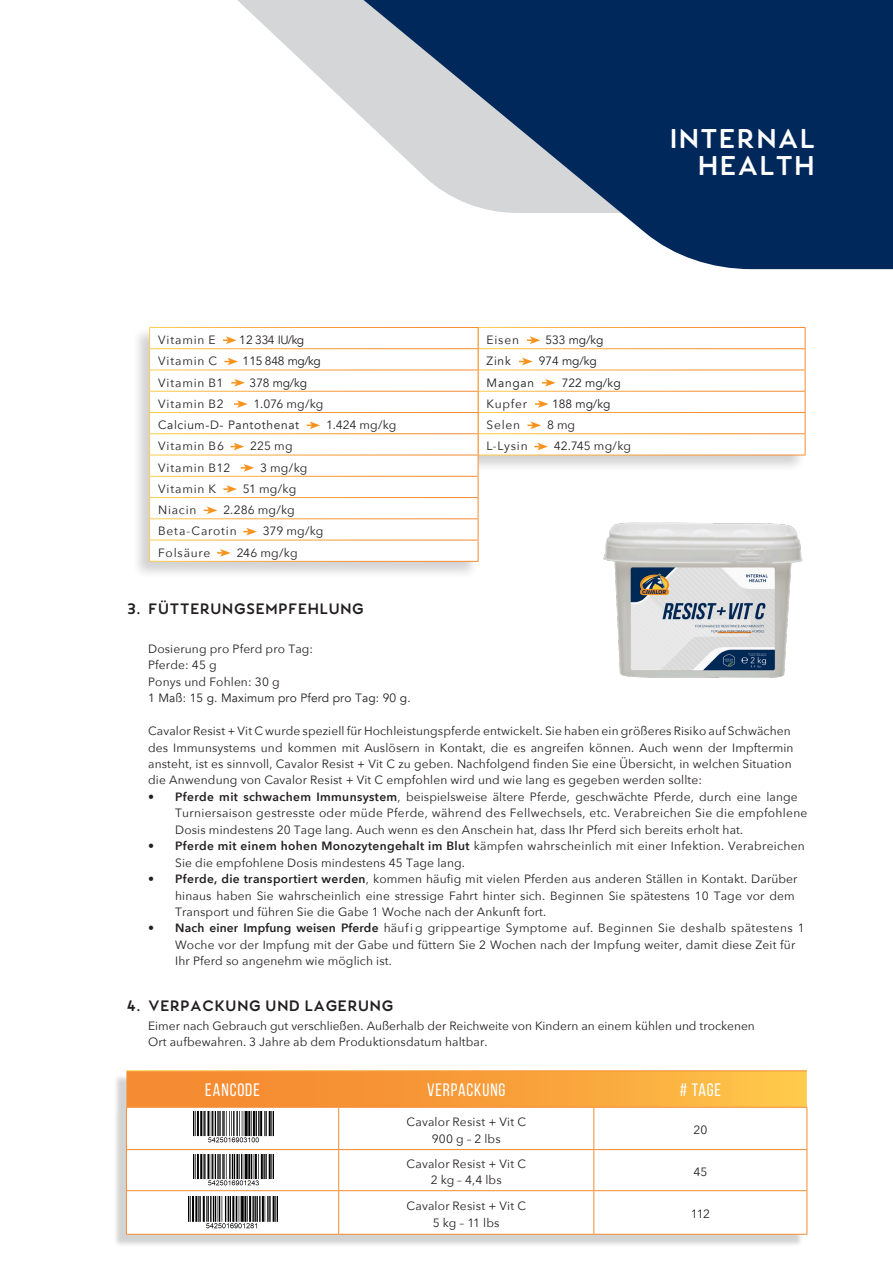
<style>
.page{position:relative;width:893px;height:1263px;background:#fff}
.page>*{position:absolute;margin:0;border:0;box-sizing:border-box;transform-origin:0 0}
.t1{font:27px/27px "Buket Retro Basic";letter-spacing:.025em;color:#fff;text-align:right}
.t2{font:18px "Bebas Neue";letter-spacing:.05em;color:#fff}
.t3{font:15px "Buket Retro Basic";letter-spacing:.005em;color:#231f20}
.t4{font:12px/16.5px "Avenir Next";letter-spacing:.01em;color:#231f20}
.t5{font:12px "Avenir";letter-spacing:.01em;color:#231f20}
.t6{font:12px "Avenir Next";letter-spacing:.06em;color:#231f20}
.t7{font:12px "Avenir Next";letter-spacing:.07em;color:#231f20}
.t8{font:12px "Avenir";letter-spacing:.05em;color:#231f20}
.t9{font:12px "Avenir Next";letter-spacing:.065em;color:#231f20}
.t10{font:12px "Avenir";letter-spacing:-.04em;color:#231f20}
.s1{font-family:"Avenir"}
.s2{font-weight:600}
</style>
<div class="page">
<svg style="left:237px;top:0;width:656px;height:269px;fill:#00285b"></svg>
<img style="left:612px;top:561px;width:190px;height:117px">
<div style="left:113px;top:1074px;width:690px;height:173px;background:#231f20;opacity:.2"></div>
<svg style="left:126px;top:1071px;width:681px;height:36px;background:#f8a03a"></svg>
<svg style="left:127px;top:1108px;width:679px;height:126px"></svg>
<hr style="left:126px;top:1107px;width:213px;height:1px;background:#f58b32">
<hr style="left:339px;top:1107px;width:255px;height:1px;background:#f58b32">
<hr style="left:594px;top:1107px;width:213px;height:1px;background:#f58b32">
<hr style="left:126px;top:1108px;width:1px;height:41px;background:#f58b32">
<hr style="left:338px;top:1108px;width:1px;height:41px;background:#f58b32">
<hr style="left:593px;top:1108px;width:1px;height:41px;background:#f58b32">
<hr style="left:806px;top:1108px;width:1px;height:41px;background:#f58b32">
<hr style="left:126px;top:1150px;width:1px;height:40px;background:#f58b32">
<hr style="left:338px;top:1150px;width:1px;height:40px;background:#f58b32">
<hr style="left:593px;top:1150px;width:1px;height:40px;background:#f58b32">
<hr style="left:806px;top:1150px;width:1px;height:40px;background:#f58b32">
<hr style="left:126px;top:1191px;width:1px;height:43px;background:#f58b32">
<hr style="left:338px;top:1191px;width:1px;height:43px;background:#f58b32">
<hr style="left:593px;top:1191px;width:1px;height:43px;background:#f58b32">
<hr style="left:806px;top:1191px;width:1px;height:43px;background:#f58b32">
<hr style="left:126px;top:1149px;width:213px;height:1px;background:#f58b32">
<hr style="left:339px;top:1149px;width:255px;height:1px;background:#f58b32">
<hr style="left:594px;top:1149px;width:213px;height:1px;background:#f58b32">
<hr style="left:126px;top:1190px;width:213px;height:1px;background:#f58b32">
<hr style="left:339px;top:1190px;width:255px;height:1px;background:#f58b32">
<hr style="left:594px;top:1190px;width:213px;height:1px;background:#f58b32">
<hr style="left:126px;top:1234px;width:213px;height:1px;background:#f58b32">
<hr style="left:339px;top:1234px;width:255px;height:1px;background:#f58b32">
<hr style="left:594px;top:1234px;width:213px;height:1px;background:#f58b32">
<img style="left:193px;top:1154px;width:80px;height:32px">
<img style="left:193px;top:1111px;width:80px;height:33px">
<img style="left:188px;top:1196px;width:90px;height:34px">
<div style="left:132px;top:327px;width:347px;height:252px;background:#231f20;opacity:.2"></div>
<svg style="left:150px;top:328px;width:328px;height:233px"></svg>
<hr style="left:149px;top:327px;width:329px;height:1px;background:#fff">
<hr style="left:149px;top:348px;width:329px;height:1px;background:#fff">
<hr style="left:149px;top:370px;width:329px;height:1px;background:#fff">
<hr style="left:149px;top:391px;width:329px;height:1px;background:#fff">
<hr style="left:149px;top:412px;width:329px;height:1px;background:#fff">
<hr style="left:149px;top:433px;width:329px;height:1px;background:#fff">
<hr style="left:149px;top:455px;width:329px;height:1px;background:#fff">
<hr style="left:149px;top:476px;width:329px;height:1px;background:#fff">
<hr style="left:149px;top:497px;width:329px;height:1px;background:#fff">
<hr style="left:149px;top:518px;width:329px;height:1px;background:#fff">
<hr style="left:149px;top:540px;width:329px;height:1px;background:#fff">
<svg style="left:149px;top:328px;width:1px;height:233px"></svg>
<svg style="left:478px;top:327px;width:328px;height:234px"></svg>
<hr style="left:149px;top:561px;width:329px;height:1px;background:#fff">
<svg style="left:223px;top:336px;width:14px;height:8px"></svg>
<svg style="left:224px;top:358px;width:14px;height:7px"></svg>
<svg style="left:231px;top:379px;width:14px;height:8px"></svg>
<svg style="left:234px;top:400px;width:14px;height:8px"></svg>
<svg style="left:307px;top:421px;width:13px;height:8px"></svg>
<svg style="left:231px;top:443px;width:13px;height:7px"></svg>
<svg style="left:241px;top:464px;width:13px;height:8px"></svg>
<svg style="left:223px;top:485px;width:14px;height:8px"></svg>
<svg style="left:204px;top:506px;width:13px;height:8px"></svg>
<svg style="left:243px;top:528px;width:14px;height:7px"></svg>
<svg style="left:217px;top:549px;width:14px;height:8px"></svg>
<p class="t7" style="left:158px;top:330px;width:59px">Vitamin E</p>
<p class="t5" style="left:239px;top:333px;width:67px">12 334 IU/kg</p>
<p class="t7" style="left:158px;top:351px;width:61px">Vitamin C</p>
<p class="t10" style="left:242px;top:354px;width:80px">115 848 mg/kg</p>
<p class="t6" style="left:158px;top:372px;width:67px">Vitamin B1</p>
<p class="t5" style="left:250px;top:375px;width:59px">378 mg/kg</p>
<p class="t6" style="left:158px;top:394px;width:67px">Vitamin B2</p>
<p class="t4" style="left:254px;top:395px;width:71px">1.076 mg/kg</p>
<p class="t8" style="left:158px;top:418px;width:143px">Calcium-D- Pantothenat</p>
<p class="t4" style="left:326px;top:416px;width:72px">1.424 mg/kg</p>
<p class="t6" style="left:158px;top:436px;width:67px">Vitamin B6</p>
<p class="t4" style="left:250px;top:437px;width:44px">225 mg</p>
<p class="t6" style="left:158px;top:457px;width:74px">Vitamin B12</p>
<p class="t4" style="left:260px;top:459px;width:49px">3 mg/kg</p>
<p class="t7" style="left:158px;top:479px;width:60px">Vitamin K</p>
<p class="t4" style="left:243px;top:480px;width:55px">51 mg/kg</p>
<p class="t4" style="left:158px;top:501px;width:40px">Niacin</p>
<p class="t4" style="left:223px;top:501px;width:73px">2.286 mg/kg</p>
<p class="t9" style="left:158px;top:521px;width:80px">Beta-Carotin</p>
<p class="t4" style="left:263px;top:522px;width:62px">379 mg/kg</p>
<p class="t6" style="left:158px;top:542px;width:54px">Folsäure</p>
<p class="t4" style="left:237px;top:544px;width:62px">246 mg/kg</p>
<p class="t1" style="left:669px;top:125px;width:147px">INTERNAL<br>HEALTH</p>
<p class="t4" style="left:487px;top:331px;width:34px">Eisen</p>
<p class="t5" style="left:545px;top:333px;width:60px">533 mg/kg</p>
<p class="t5" style="left:487px;top:354px;width:26px">Zink</p>
<p class="t5" style="left:539px;top:354px;width:60px">974 mg/kg</p>
<p class="t5" style="left:487px;top:375px;width:49px">Mangan</p>
<p class="t5" style="left:562px;top:375px;width:60px">722 mg/kg</p>
<p class="t4" style="left:487px;top:395px;width:42px">Kupfer</p>
<p class="t5" style="left:552px;top:397px;width:60px">188 mg/kg</p>
<p class="t4" style="left:487px;top:416px;width:35px">Selen</p>
<p class="t4" style="left:547px;top:416px;width:30px">8 mg</p>
<p class="t4" style="left:487px;top:437px;width:43px">L-Lysin</p>
<p class="t4" style="left:554px;top:437px;width:79px">42.745 mg/kg</p>
<p class="t3" style="left:127px;top:599px;width:238px">3. FÜTTERUNGSEMPFEHLUNG</p>
<p class="t4" style="left:148px;top:640px;width:264px">Dosierung pro Pferd pro Tag:<br>Pferde: 45 g<br>Ponys und Fohlen: 30 g<br><span class="s1">1 Maß: 15 g. Maximum pro Pferd pro Tag: 90 g.</span></p>
<p class="t4" style="left:148px;top:722px;width:647px">Cavalor Resist + Vit C wurde speziell für Hochleistungspferde entwickelt. Sie haben ein größeres Risiko auf Schwächen des Immunsystems und kommen mit Auslösern in Kontakt, die es angreifen können. Auch wenn der Impftermin ansteht, ist es sinnvoll, Cavalor Resist + Vit C zu geben. Nachfolgend finden Sie eine Übersicht, in welchen Situation die Anwendung von Cavalor Resist + Vit C empfohlen wird und wie lang es gegeben werden sollte:</p>
<p class="t4" style="left:175px;top:788px;width:634px;text-indent:-27px"><span class="s2">• Pferde mit schwachem Immunsystem</span>, beispielsweise ältere Pferde, geschwächte Pferde, durch eine lange<br>Turniersaison gestresste oder müde Pferde, während des Fellwechsels, etc. Verabreichen Sie die empfohlene<br>Dosis mindestens 20 Tage lang. Auch wenn es den Anschein hat, dass Ihr Pferd sich bereits erholt hat.</p>
<p class="t4" style="left:175px;top:837px;width:631px;text-indent:-27px"><span class="s2">• Pferde mit einem hohen Monozytengehalt im Blut</span> kämpfen wahrscheinlich mit einer Infektion. Verabreichen<br>Sie die empfohlene Dosis mindestens 45 Tage lang.</p>
<p class="t4" style="left:175px;top:870px;width:624px;text-indent:-27px"><span class="s2">• Pferde, die transportiert werden</span>, kommen häufig mit vielen Pferden aus anderen Ställen in Kontakt. Darüber hinaus haben Sie wahrscheinlich eine stressige Fahrt hinter sich. Beginnen Sie spätestens 10 Tage vor dem<br>Transport und führen Sie die Gabe 1 Woche nach der Ankunft fort.</p>
<p class="t4" style="left:175px;top:919px;width:631px;text-indent:-27px"><span class="s2">• Nach einer Impfung weisen Pferde</span> häufig grippeartige Symptome auf. Beginnen Sie deshalb spätestens 1<br>Woche vor der Impfung mit der Gabe und füttern Sie 2 Wochen nach der Impfung weiter, damit diese Zeit für<br>Ihr Pferd so angenehm wie möglich ist.</p>
<p class="t3" style="left:127px;top:996px;width:268px">4. VERPACKUNG UND LAGERUNG</p>
<p class="t4" style="left:148px;top:1017px;width:608px">Eimer nach Gebrauch gut verschließen. Außerhalb der Reichweite von Kindern an einem kühlen und trockenen<br>Ort aufbewahren. 3 Jahre ab dem Produktionsdatum haltbar.</p>
<p class="t2" style="left:205px;top:1080px;width:56px">EANCODE</p>
<p class="t2" style="left:427px;top:1080px;width:80px">VERPACKUNG</p>
<p class="t2" style="left:680px;top:1080px;width:43px"># TAGE</p>
<p class="t4" style="left:406px;top:1113px;width:121px">Cavalor Resist + Vit C</p>
<p class="t4" style="left:432px;top:1130px;width:71px">900 g – 2 lbs</p>
<p class="t4" style="left:693px;top:1121px;width:15px">20</p>
<p class="t4" style="left:406px;top:1155px;width:121px">Cavalor Resist + Vit C</p>
<p class="t4" style="left:431px;top:1171px;width:72px">2 kg – 4,4 lbs</p>
<p class="t4" style="left:406px;top:1197px;width:121px">Cavalor Resist + Vit C</p>
<p class="t4" style="left:433px;top:1214px;width:68px">5 kg – 11 lbs</p>
<p class="t4" style="left:693px;top:1163px;width:15px">45</p>
<p class="t4" style="left:691px;top:1205px;width:21px">112</p>
</div>
